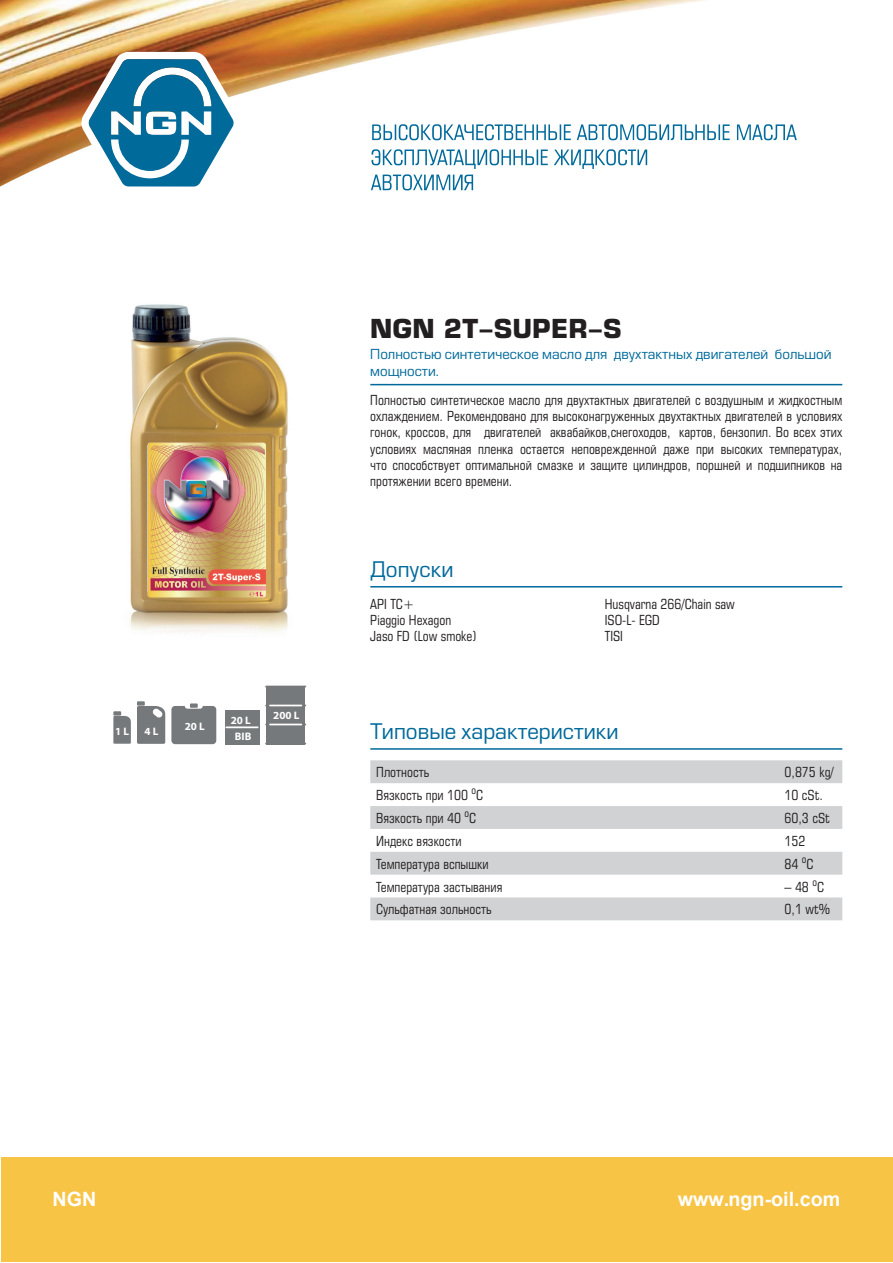
<style>
.page{position:relative;width:893px;height:1263px;background:#fff}
.page>*{position:absolute;margin:0;border:0;box-sizing:border-box;transform-origin:0 0}
.t1{font:700 25.5px "Europe C";color:#231f20}
.t2{font:21px "Europe C";color:#006a9b}
.t3{font:700 19.65px "Arial";color:#fff}
.t4{font:13.5px/16.2px "Europe Condensed C";color:#231f20}
.t5{font:13.5px/16.2px "Europe C";color:#006a9b}
.t6{font:700 10.8px/16.4px "Myriad Pro";color:#fff;text-align:center}
</style>
<div class="page">
<img style="left:0;top:0;width:843px;height:386px">
<svg style="left:81px;top:52px;width:160px;height:142px"></svg>
<svg style="left:372px;top:124px;width:199px;height:16px"></svg>
<svg style="left:577px;top:124px;width:153px;height:16px"></svg>
<svg style="left:737px;top:124px;width:60px;height:16px"></svg>
<svg style="left:554px;top:149px;width:93px;height:20px"></svg>
<svg style="left:371px;top:149px;width:177px;height:41px"></svg>
<div style="left:1px;top:1157px;width:891px;height:105px;background:#f7c446"></div>
<hr style="left:370px;top:384px;width:472px;height:1px;background:#006a9b">
<hr style="left:370px;top:586px;width:472px;height:1px;background:#006a9b">
<hr style="left:370px;top:748px;width:472px;height:2px;background:#006a9b">
<div style="left:370px;top:760px;width:472px;height:23px;background:#d1d2d4"></div>
<svg style="left:370px;top:806px;width:472px;height:114px;fill:#d1d2d4"></svg>
<img style="left:113px;top:299px;width:192px;height:333px">
<div style="left:171px;top:706px;width:45px;height:38px;background:#76797b;border-radius:4px"></div>
<div style="left:185px;top:703px;width:18px;height:6px;background:#fff;border-radius:3px"></div>
<svg style="left:113px;top:711px;width:18px;height:33px"></svg>
<div style="left:137px;top:701px;width:8px;height:5px;background:#76797b"></div>
<svg style="left:137px;top:706px;width:28px;height:38px"></svg>
<div style="left:190px;top:703px;width:8px;height:5px;background:#76797b"></div>
<div style="left:225px;top:710px;width:34px;height:34px;background:#76797b"></div>
<div style="left:267px;top:686px;width:38px;height:58px;background:#76797b"></div>
<hr style="left:265px;top:686px;width:41px;height:1px;background:#76797b">
<hr style="left:265px;top:743px;width:41px;height:1px;background:#76797b">
<hr style="left:265px;top:724px;width:41px;height:1px;background:#76797b">
<hr style="left:265px;top:705px;width:41px;height:1px;background:#76797b">
<hr style="left:269px;top:705px;width:33px;height:1px;background:#fff">
<hr style="left:269px;top:724px;width:33px;height:1px;background:#fff">
<hr style="left:226px;top:726px;width:32px;height:2px;background:#fff">
<h1 class="t1" style="left:370px;top:313px;width:253px">NGN 2T-SUPER-S</h1>
<p class="t5" style="left:370px;top:347px;width:463px">Полностью синтетическое масло для двухтактных двигателей большой мощности.</p>
<p class="t4" style="left:370px;top:392px;width:473px;text-align:justify">Полностью синтетическое масло для двухтактных двигателей с воздушным и жидкостным охлаждением. Рекомендовано для высоконагруженных двухтактных двигателей в условиях гонок, кроссов, для двигателей аквабайков,cнегоходов, картов, бензопил. Во всех этих условиях масляная пленка остается неповрежденной даже при высоких температурах, что способствует оптимальной смазке и защите цилиндров, поршней и подшипников на протяжении всего времени.</p>
<p class="t6" style="left:115px;top:723px;width:15px">1 L</p>
<p class="t6" style="left:145px;top:723px;width:15px">4 L</p>
<p class="t6" style="left:185px;top:718px;width:22px">20 L</p>
<p class="t6" style="left:231px;top:711px;width:22px">20 L<br>BIB</p>
<p class="t6" style="left:273px;top:707px;width:28px">200 L</p>
<h2 class="t2" style="left:370px;top:557px;width:85px">Допуски</h2>
<p class="t4" style="left:370px;top:596px;width:108px">API TC+<br>Piaggio Hexagon<br>Jaso FD (Low smoke)</p>
<p class="t4" style="left:605px;top:596px;width:132px">Husqvarna 266/Chain saw<br>ISO-L- EGD<br>TISI</p>
<h2 class="t2" style="left:370px;top:719px;width:250px">Типовые характеристики</h2>
<p class="t4" style="left:376px;top:764px;width:54px">Плотность</p>
<p class="t4" style="left:784px;top:764px;width:51px">0,875 kg/</p>
<p class="t4" style="left:376px;top:787px;width:108px">Вязкость при 100 <sup>o</sup>C</p>
<p class="t4" style="left:784px;top:787px;width:40px">10 cSt.</p>
<p class="t4" style="left:376px;top:810px;width:101px">Вязкость при 40 <sup>o</sup>C</p>
<p class="t4" style="left:784px;top:810px;width:47px">60,3 cSt</p>
<p class="t4" style="left:376px;top:832px;width:87px">Индекс вязкости</p>
<p class="t4" style="left:784px;top:832px;width:22px">152</p>
<p class="t4" style="left:376px;top:855px;width:114px">Температура вспышки</p>
<p class="t4" style="left:784px;top:855px;width:30px">84 <sup>o</sup>C</p>
<p class="t4" style="left:376px;top:878px;width:128px">Температура застывания</p>
<p class="t4" style="left:784px;top:878px;width:41px">– 48 <sup>o</sup>C</p>
<p class="t4" style="left:376px;top:901px;width:117px">Сульфатная зольность</p>
<p class="t4" style="left:784px;top:901px;width:47px">0,1 wt%</p>
<h3 class="t3" style="left:53px;top:1185px;width:45px">NGN</h3>
<h3 class="t3" style="left:678px;top:1185px;width:164px">www.ngn-oil.com</h3>
</div>
